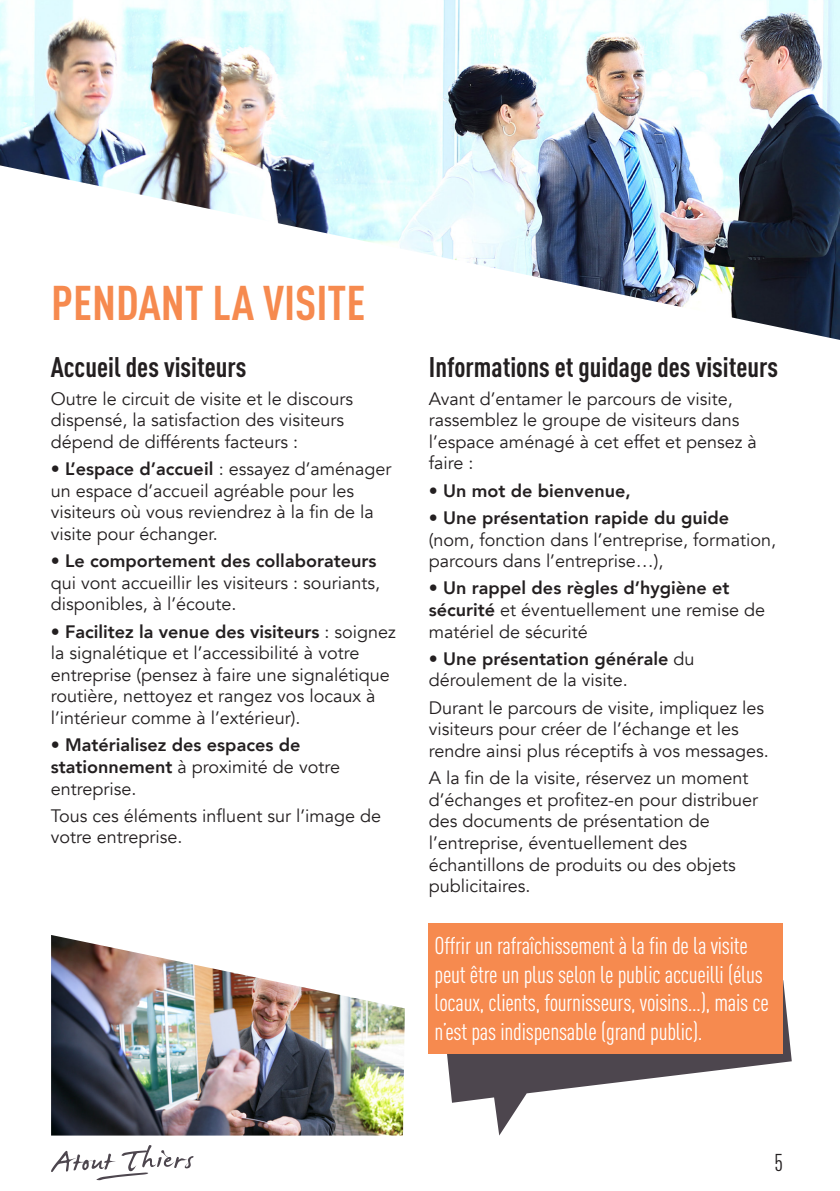
<style>
.page{position:relative;width:840px;height:1191px;background:#fff}
.page>*{position:absolute;margin:0;border:0;box-sizing:border-box;transform-origin:0 0}
.t1{font:700 48px "DIN Cond";color:#f68a4f}
.t2{font:700 28px "DIN Cond";color:#231f20}
.t3{font:24px/28.8px "DIN Cond";letter-spacing:-.01em;color:#fff}
.t4{font:24px "DIN Cond";color:#231f20}
.t5{font:18px/21.6px "Avenir";color:#231f20}
.t6{font:800 18px/21.6px "Avenir";color:#231f20}
.s1{font-weight:800}
.s2{font-weight:400}
</style>
<div class="page">
<svg style="left:51px;top:1145px;width:142px;height:35px"></svg>
<svg style="left:447px;top:980px;width:344px;height:155px"></svg>
<div style="left:428px;top:923px;width:354px;height:131px;background:#f68a4f"></div>
<img style="left:0;top:0;width:839px;height:340px">
<img style="left:51px;top:935px;width:353px;height:200px">
<p class="t1" style="left:51px;top:273px;width:316px">PENDANT LA VISITE</p>
<p class="t2" style="left:51px;top:350px;width:197px">Accueil des visiteurs</p>
<p class="t5" style="left:51px;top:388px;width:303px">Outre le circuit de visite et le discours dispensé, la satisfaction des visiteurs dépend de différents facteurs :</p>
<p class="t5" style="left:51px;top:458px;width:342px"><span class="s1">• L’espace d’accueil</span> : essayez d’aménager un espace d’accueil agréable pour les visiteurs où vous reviendrez à la fin de la visite pour échanger.</p>
<p class="t5" style="left:51px;top:550px;width:330px"><span class="s1">• Le comportement des collaborateurs </span>qui vont accueillir les visiteurs : souriants, disponibles, à l’écoute.</p>
<p class="t5" style="left:51px;top:621px;width:346px"><span class="s1">• Facilitez la venue des visiteurs</span> : soignez la signalétique et l’accessibilité à votre entreprise (pensez à faire une signalétique routière, nettoyez et rangez vos locaux à l’intérieur comme à l’extérieur).</p>
<p class="t6" style="left:51px;top:733px;width:290px">• Matérialisez des espaces de stationnement <span class="s2">à proximité de votre entreprise.</span></p>
<p class="t5" style="left:51px;top:805px;width:332px">Tous ces éléments influent sur l’image de votre entreprise.</p>
<p class="t2" style="left:428px;top:350px;width:351px">Informations et guidage des visiteurs</p>
<p class="t5" style="left:428px;top:388px;width:329px">Avant d’entamer le parcours de visite, rassemblez le groupe de visiteurs dans l’espace aménagé à cet effet et pensez à faire :</p>
<p class="t6" style="left:428px;top:478px;width:203px">• Un mot de bienvenue,</p>
<p class="t5" style="left:428px;top:507px;width:348px"><span class="s1">• Une présentation rapide du guide </span>(nom, fonction dans l’entreprise, formation, parcours dans l’entreprise…),</p>
<p class="t5" style="left:428px;top:577px;width:338px"><span class="s1">• Un rappel des règles d’hygiène et sécurité</span> et éventuellement une remise de matériel de sécurité</p>
<p class="t6" style="left:428px;top:646px;width:267px">• Une présentation générale <span class="s2">du déroulement de la visite.</span></p>
<p class="t5" style="left:428px;top:697px;width:341px">Durant le parcours de visite, impliquez les visiteurs pour créer de l’échange et les rendre ainsi plus réceptifs à vos messages.</p>
<p class="t5" style="left:428px;top:767px;width:330px">A la fin de la visite, réservez un moment d’échanges et profitez-en pour distribuer des documents de présentation de l’entreprise, éventuellement des échantillons de produits ou des objets publicitaires.</p>
<p class="t3" style="left:434px;top:930px;width:335px">Offrir un rafraîchissement à la fin de la visite peut être un plus selon le public accueilli (élus locaux, clients, fournisseurs, voisins…), mais ce n’est pas indispensable (grand public).</p>
<h3 class="t4" style="left:774px;top:1148px;width:10px">5</h3>
</div>
